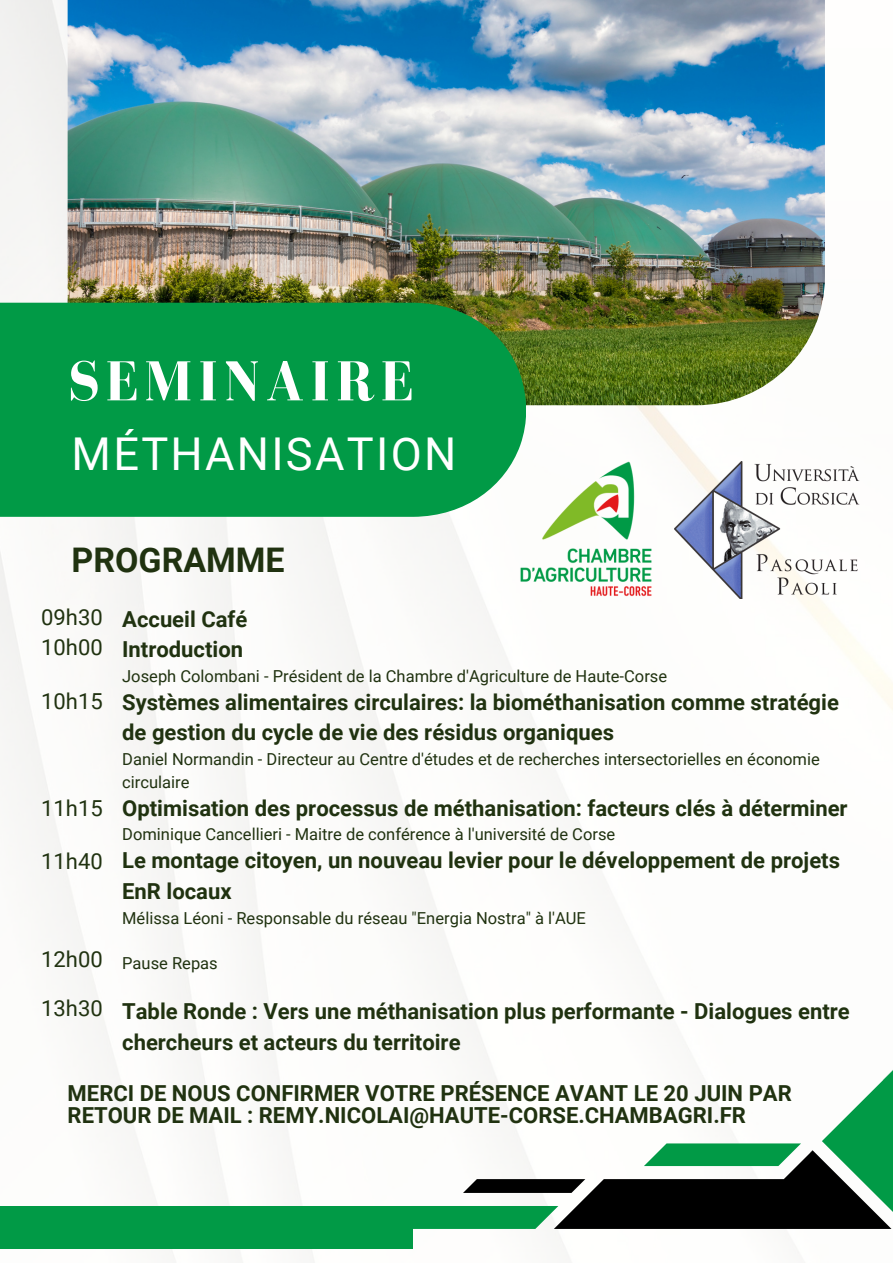
<style>
.page{position:relative;width:893px;height:1264px;background:#fff}
.page>*{position:absolute;margin:0;border:0;box-sizing:border-box;transform-origin:0 0}
.t1{font:700 57.75px "Bodoni FLF";letter-spacing:.1em;color:#fff}
.t2{font:45.15px "Roboto";letter-spacing:.05em;color:#fff}
.t3{font:700 33.9px "Roboto";color:#203210}
.t4{font:700 22.05px/30.3px "Roboto";color:#203210}
.t5{font:22.05px "Roboto";color:#203210}
.t6{font:16.5px/22.5px "Roboto";color:#203210}
</style>
<div class="page">
<img style="left:0;top:0;width:892px;height:1262px">
<img style="left:68px;top:0;width:756px;height:405px">
<div style="left:0;top:303px;width:526px;height:214px;background:#019a46"></div>
<svg style="left:412px;top:1062px;width:480px;height:166px"></svg>
<div style="left:0;top:1206px;width:413px;height:42px;background:#019a46"></div>
<img style="left:505px;top:448px;width:161px;height:163px">
<img style="left:674px;top:461px;width:185px;height:137px">
<p class="t1" style="left:68px;top:350px;width:347px">SEMINAIRE</p>
<p class="t2" style="left:72px;top:428px;width:386px">MÉTHANISATION</p>
<p class="t3" style="left:72px;top:541px;width:214px">PROGRAMME</p>
<p class="t4" style="left:122px;top:604px;width:127px">Accueil Café</p>
<p class="t4" style="left:122px;top:634px;width:122px">Introduction</p>
<p class="t6" style="left:122px;top:665px;width:546px">Joseph Colombani - Président de la Chambre d'Agriculture de Haute-Corse</p>
<p class="t4" style="left:122px;top:687px;width:718px">Systèmes alimentaires circulaires: la biométhanisation comme stratégie de gestion du cycle de vie des résidus organiques</p>
<p class="t6" style="left:122px;top:748px;width:699px">Daniel Normandin - Directeur au Centre d'études et de recherches intersectorielles en économie circulaire</p>
<p class="t4" style="left:122px;top:793px;width:726px">Optimisation des processus de méthanisation: facteurs clés à déterminer</p>
<p class="t6" style="left:122px;top:823px;width:494px">Dominique Cancellieri - Maitre de conférence à l'université de Corse</p>
<p class="t4" style="left:122px;top:845px;width:719px">Le montage citoyen, un nouveau levier pour le développement de projets<br>EnR locaux</p>
<p class="t6" style="left:122px;top:906px;width:465px">Mélissa Léoni - Responsable du réseau "Energia Nostra" à l'AUE</p>
<p class="t6" style="left:122px;top:951px;width:97px">Pause Repas</p>
<p class="t4" style="left:122px;top:996px;width:729px">Table Ronde : Vers une méthanisation plus performante - Dialogues entre chercheurs et acteurs du territoire</p>
<p class="t5" style="left:41px;top:604px;width:63px">09h30</p>
<p class="t5" style="left:41px;top:634px;width:63px">10h00</p>
<p class="t5" style="left:41px;top:688px;width:63px">10h15</p>
<p class="t5" style="left:41px;top:795px;width:63px">11h15</p>
<p class="t5" style="left:41px;top:848px;width:63px">11h40</p>
<p class="t5" style="left:41px;top:947px;width:63px">12h00</p>
<p class="t5" style="left:41px;top:995px;width:63px">13h30</p>
<p class="t4" style="left:68px;top:1082px;width:725px;line-height:21.9px">MERCI DE NOUS CONFIRMER VOTRE PRÉSENCE AVANT LE 20 JUIN PAR<br>RETOUR DE MAIL : REMY.NICOLAI@HAUTE-CORSE.CHAMBAGRI.FR</p>
</div>
